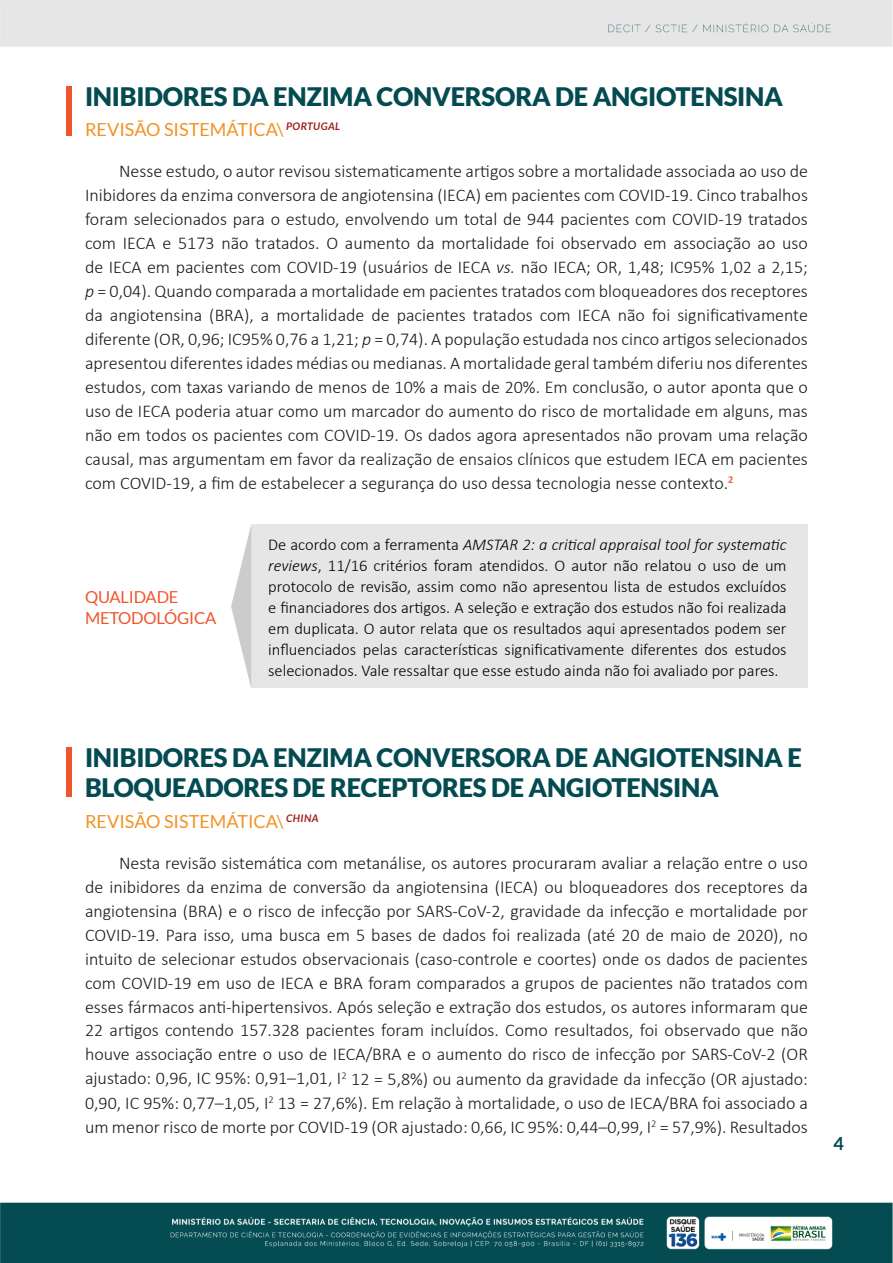
<style>
.page{position:relative;width:893px;height:1263px;background:#fff}
.page>*{position:absolute;margin:0;border:0;box-sizing:border-box;transform-origin:0 0}
.t1{font:900 25.5px/30.6px "Lato";letter-spacing:-.01em;color:#034b51}
.t2{font:300 18px/24px "Calibri";color:#1a1a1a;text-align:justify}
.t3{font:18px "Lato";color:#f29224}
.t4{font:700 18px "Lato";color:#034b51}
.t5{font:300 16.5px/21px "Calibri";color:#000;text-align:justify}
.t6{font:16.5px/21px "Lato";letter-spacing:-.01em;color:#f0542b}
.s1{font-style:italic}
</style>
<div class="page">
<img style="left:0;top:0;width:893px;height:1263px">
<div style="left:85px;top:524px;width:146px;height:164px;background:#fff"></div>
<div style="left:251px;top:524px;width:557px;height:164px;background:#e6e6e6"></div>
<svg style="left:231px;top:524px;width:20px;height:164px"></svg>
<div style="left:66px;top:86px;width:6px;height:50px;background:#f0542b"></div>
<div style="left:66px;top:748px;width:6px;height:49px;background:#f0542b"></div>
<h1 class="t1" style="left:85px;top:80px;width:699px">INIBIDORES DA ENZIMA CONVERSORA DE ANGIOTENSINA</h1>
<p class="t3" style="left:85px;top:119px;width:257px">REVISÃO SISTEMÁTICA\ <sup>PORTUGAL</sup></p>
<p class="t2" style="left:85px;top:159px;width:724px;text-indent:34px">Nesse estudo, o autor revisou sistematicamente artigos sobre a mortalidade associada ao uso de Inibidores da enzima conversora de angiotensina (IECA) em pacientes com COVID-19. Cinco trabalhos foram selecionados para o estudo, envolvendo um total de 944 pacientes com COVID-19 tratados com IECA e 5173 não tratados. O aumento da mortalidade foi observado em associação ao uso de IECA em pacientes com COVID-19 (usuários de IECA <span class="s1">vs.</span> não IECA; OR, 1,48; IC95% 1,02 a 2,15; <span class="s1">p</span> = 0,04). Quando comparada a mortalidade em pacientes tratados com bloqueadores dos receptores da angiotensina (BRA), a mortalidade de pacientes tratados com IECA não foi significativamente diferente (OR, 0,96; IC95% 0,76 a 1,21; <span class="s1">p</span> = 0,74). A população estudada nos cinco artigos selecionados apresentou diferentes idades médias ou medianas. A mortalidade geral também diferiu nos diferentes estudos, com taxas variando de menos de 10% a mais de 20%. Em conclusão, o autor aponta que o uso de IECA poderia atuar como um marcador do aumento do risco de mortalidade em alguns, mas não em todos os pacientes com COVID-19. Os dados agora apresentados não provam uma relação causal, mas argumentam em favor da realização de ensaios clínicos que estudem IECA em pacientes com COVID-19, a fim de estabelecer a segurança do uso dessa tecnologia nesse contexto.<sup>2</sup></p>
<p class="t6" style="left:85px;top:586px;width:133px">QUALIDADE<br>METODOLÓGICA</p>
<p class="t5" style="left:268px;top:533px;width:520px">De acordo com a ferramenta <span class="s1">AMSTAR 2: a critical appraisal tool for systematic reviews</span>, 11/16 critérios foram atendidos. O autor não relatou o uso de um protocolo de revisão, assim como não apresentou lista de estudos excluídos e financiadores dos artigos. A seleção e extração dos estudos não foi realizada em duplicata. O autor relata que os resultados aqui apresentados podem ser influenciados pelas características significativamente diferentes dos estudos selecionados. Vale ressaltar que esse estudo ainda não foi avaliado por pares.</p>
<h1 class="t1" style="left:85px;top:742px;width:718px">INIBIDORES DA ENZIMA CONVERSORA DE ANGIOTENSINA E<br>BLOQUEADORES DE RECEPTORES DE ANGIOTENSINA</h1>
<p class="t3" style="left:85px;top:811px;width:235px">REVISÃO SISTEMÁTICA\ <sup>CHINA</sup></p>
<p class="t2" style="left:85px;top:850px;width:724px;text-indent:34px">Nesta revisão sistemática com metanálise, os autores procuraram avaliar a relação entre o uso de inibidores da enzima de conversão da angiotensina (IECA) ou bloqueadores dos receptores da angiotensina (BRA) e o risco de infecção por SARS-CoV-2, gravidade da infecção e mortalidade por COVID-19. Para isso, uma busca em 5 bases de dados foi realizada (até 20 de maio de 2020), no intuito de selecionar estudos observacionais (caso-controle e coortes) onde os dados de pacientes com COVID-19 em uso de IECA e BRA foram comparados a grupos de pacientes não tratados com esses fármacos anti-hipertensivos. Após seleção e extração dos estudos, os autores informaram que 22 artigos contendo 157.328 pacientes foram incluídos. Como resultados, foi observado que não houve associação entre o uso de IECA/BRA e o aumento do risco de infecção por SARS-CoV-2 (OR ajustado: 0,96, IC 95%: 0,91–1,01, I<sup>2</sup> 12 = 5,8%) ou aumento da gravidade da infecção (OR ajustado:<br>0,90, IC 95%: 0,77–1,05, I<sup>2</sup> 13 = 27,6%). Em relação à mortalidade, o uso de IECA/BRA foi associado a um menor risco de morte por COVID-19 (OR ajustado: 0,66, IC 95%: 0,44–0,99, I<sup>2</sup> = 57,9%). Resultados</p>
<p class="t4" style="left:833px;top:1133px;width:12px">4</p>
</div>
